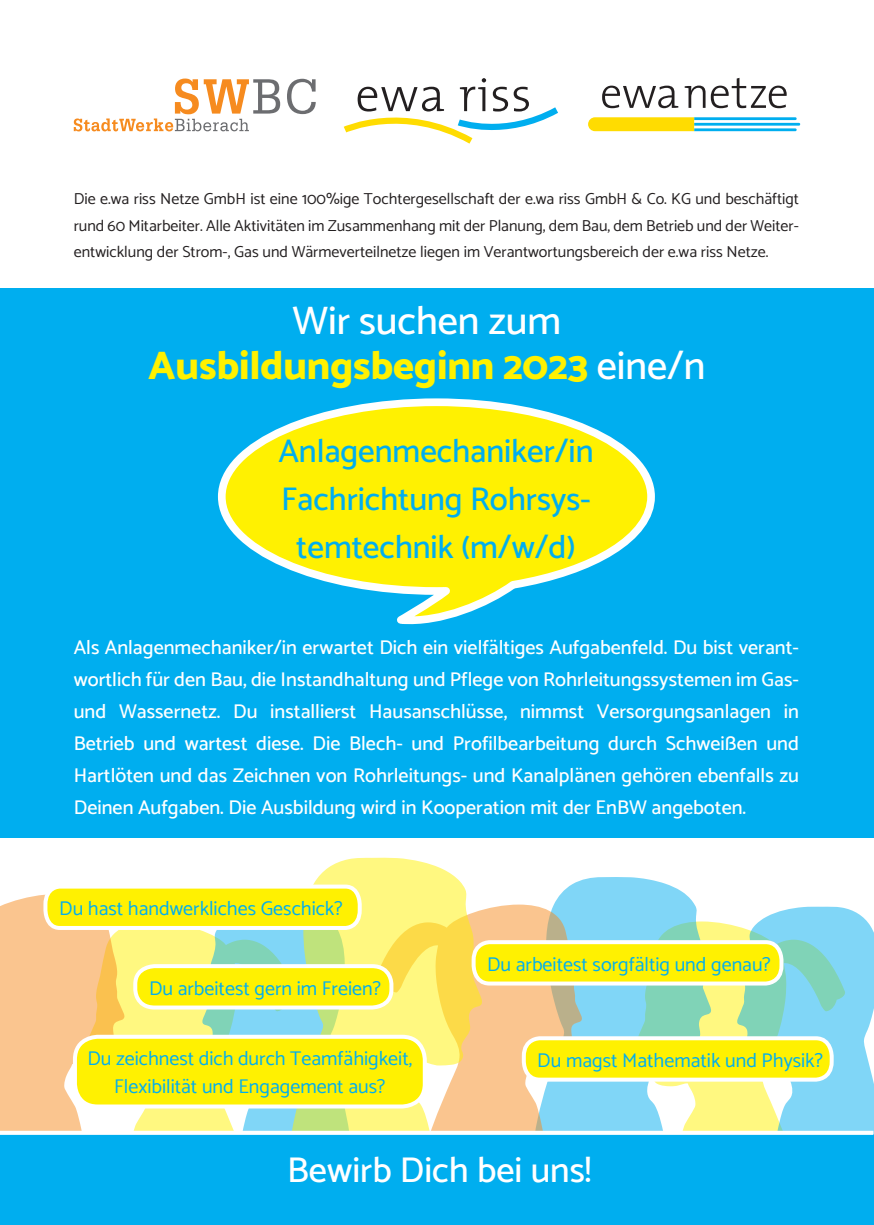
<style>
.page{position:relative;width:874px;height:1225px;background:#fff}
.page>*{position:absolute;margin:0;border:0;box-sizing:border-box;transform-origin:0 0}
.t1{font:800 40px/44.2px "Catamaran";letter-spacing:-.005em;color:#fff101;text-align:center}
.t2{font:500 36px "Catamaran";color:#fff}
.t3{font:500 33px/48.4px "Catamaran";letter-spacing:-.005em;color:#00aeef;text-align:center}
.t4{font:500 20px/32px "Catamaran";color:#fff;text-align:justify}
.t5{font:20px/28px "Catamaran";color:#00aeef;text-align:center}
.t6{font:16px/26px "Catamaran";color:#231f20;text-align:justify}
.s1{font-weight:500;color:#fff}
</style>
<div class="page">
<svg style="left:554px;top:877px;width:142px;height:29px;fill:#80d6f7"></svg>
<svg style="left:315px;top:857px;width:154px;height:273px;background:#fdee82"></svg>
<div style="left:0;top:1134px;width:873px;height:91px;background:#00aeef"></div>
<svg style="left:363px;top:1130px;width:106px;height:1px"></svg>
<div style="left:0;top:288px;width:873px;height:549px;background:#00aeef"></div>
<svg style="left:217px;top:398px;width:438px;height:227px"></svg>
<svg style="left:0;top:882px;width:363px;height:253px;background:#ebe188"></svg>
<div style="left:135px;top:966px;width:256px;height:41px;background:#fff101;border-radius:19px"></div>
<div style="left:133px;top:964px;width:260px;height:45px;border:4px solid #fff;border-radius:19px"></div>
<div style="left:75px;top:1036px;width:349px;height:70px;background:#fff101;border-radius:23px"></div>
<div style="left:73px;top:1034px;width:353px;height:74px;border:4px solid #fff;border-radius:23px"></div>
<svg style="left:287px;top:79px;width:28px;height:35px"></svg>
<svg style="left:74px;top:79px;width:206px;height:52px"></svg>
<svg style="left:343px;top:78px;width:215px;height:66px"></svg>
<svg style="left:602px;top:78px;width:184px;height:30px"></svg>
<svg style="left:588px;top:117px;width:211px;height:14px;background:#b6d67f"></svg>
<svg style="left:469px;top:906px;width:404px;height:229px;background:#cae19d"></svg>
<p class="t6" style="left:74px;top:186px;width:726px">Die e.wa riss Netze GmbH ist eine 100%ige Tochtergesellschaft der e.wa riss GmbH &amp; Co. KG und beschäftigt rund 60 Mitarbeiter. Alle Aktivitäten im Zusammenhang mit der Planung, dem Bau, dem Betrieb und der Weiter&shy;entwicklung der Strom-, Gas und Wärmeverteilnetze liegen im Verantwortungsbereich der e.wa riss Netze.</p>
<h1 class="t1" style="left:148px;top:298px;width:558px"><span class="s1">Wir suchen zum<br></span>Ausbildungsbeginn 2023 <span class="s1">eine/n</span></h1>
<h3 class="t3" style="left:278px;top:425px;width:316px">Anlagenmechaniker/in<br>Fachrichtung Rohrsys&shy;temtechnik (m/w/d)</h3>
<p class="t4" style="left:74px;top:630px;width:726px">Als Anlagenmechaniker/in erwartet Dich ein vielfältiges Aufgabenfeld. Du bist verant&shy;wortlich für den Bau, die Instandhaltung und Pflege von Rohrleitungssystemen im Gas&shy;und Wassernetz. Du installierst Hausanschlüsse, nimmst Versorgungsanlagen in Betrieb und wartest diese. Die Blech- und Profilbearbeitung durch Schweißen und Hartlöten und das Zeichnen von Rohrleitungs- und Kanalplänen gehören ebenfalls zu Deinen Aufgaben. Die Ausbildung wird in Kooperation mit der EnBW angeboten.</p>
<p class="t5" style="left:59px;top:893px;width:285px">Du hast handwerkliches Geschick?</p>
<p class="t5" style="left:149px;top:973px;width:233px">Du arbeitest gern im Freien?</p>
<p class="t5" style="left:87px;top:1044px;width:326px">Du zeichnest dich durch Teamfähigkeit,<br>Flexibilität und Engagement aus?</p>
<p class="t5" style="left:487px;top:949px;width:285px">Du arbeitest sorgfältig und genau?</p>
<p class="t5" style="left:537px;top:1045px;width:287px">Du magst Mathematik und Physik?</p>
<h2 class="t2" style="left:287px;top:1142px;width:305px">Bewirb Dich bei uns!</h2>
</div>
